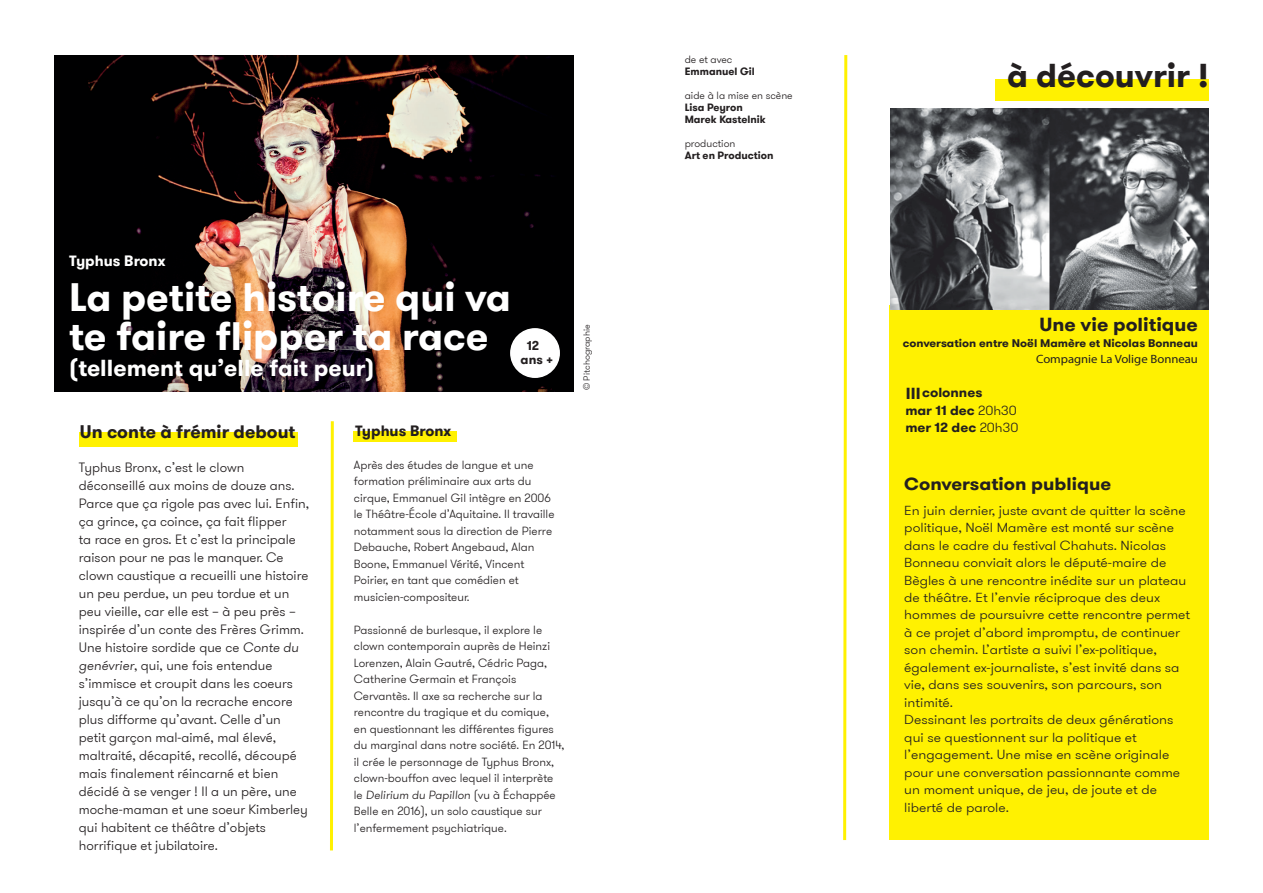
<style>
.page{position:relative;width:1263px;height:893px;background:#fff}
.page>*{position:absolute;margin:0;border:0;box-sizing:border-box;transform-origin:0 0}
.t1{font:700 39.6px/39px "GT Walsheim";color:#fff}
.t2{font:700 33px "GT Walsheim";color:#231f20}
.t3{font:700 23.1px "GT Walsheim";color:#fff}
.t4{font:700 18.75px "GT Walsheim";color:#231f20;scale:1.06 1}
.t5{font:700 18px "GT Walsheim";color:#231f20}
.t6{font:700 17.55px "GT Walsheim";color:#231f20;scale:1.07 1}
.t7{font:700 16.05px "GT Walsheim";color:#231f20}
.t8{font:700 15px "GT Walsheim";color:#fff}
.t9{font:700 15px "GT Walsheim";color:#231f20}
.t10{font:300 13.5px/18px "GT Walsheim";color:#231f20}
.t11{font:300 13.05px/17.5px "GT Walsheim";color:#231f20;scale:1.07 1}
.t12{font:700 13.05px/17.4px "GT Walsheim";color:#231f20;scale:1.06 1}
.t13{font:700 12.75px/13.6px "GT Walsheim";color:#231f20}
.t14{font:12px "Myriad Pro";color:#231f20;scale:1.06 1}
.t15{font:300 11.85px/16.5px "GT Walsheim";color:#231f20}
.t16{font:700 11.1px "GT Walsheim";color:#231f20;scale:1.06 1}
.t17{font:700 10.5px/12px "GT Walsheim";color:#231f20}
.t18{font:300 10.5px "GT Walsheim";color:#231f20}
.t19{font:300 9px "GT Walsheim";color:#231f20}
.s1{font-style:italic}
.s2{font-weight:300}
</style>
<div class="page">
<img style="left:54px;top:55px;width:519px;height:336px">
<div style="left:995px;top:79px;width:214px;height:22px;background:#fff101"></div>
<div style="left:353px;top:431px;width:103px;height:11px;background:#fff101"></div>
<div style="left:79px;top:432px;width:218px;height:14px;background:#fff101"></div>
<svg style="left:330px;top:421px;width:4px;height:430px;background:#fff440"></svg>
<svg style="left:843px;top:55px;width:5px;height:786px"></svg>
<div style="left:511px;top:329px;width:48px;height:48px;background:#fff;border-radius:50%"></div>
<div style="left:510px;top:328px;width:50px;height:50px;border:2px solid #fff;border-radius:50%"></div>
<div style="left:889px;top:306px;width:320px;height:534px;background:#fff101"></div>
<img style="left:890px;top:108px;width:318px;height:201px">
<p class="t8" style="left:69px;top:251px;width:98px">Typhus Bronx</p>
<h1 class="t1" style="left:69px;top:278px;width:443px">La petite histoire qui va te faire flipper ta race</h1>
<h3 class="t3" style="left:69px;top:353px;width:307px">(tellement qu’elle fait peur)</h3>
<p class="t13" style="left:521px;top:339px;width:35px;text-indent:6px">12 ans +</p>
<h3 class="t5" style="left:80px;top:420px;width:217px">Un conte à frémir debout</h3>
<p class="t9" style="left:355px;top:421px;width:98px">Typhus Bronx</p>
<p class="t10" style="left:79px;top:459px;width:232px">Typhus Bronx, c’est le clown déconseillé aux moins de douze ans.<br>Parce que ça rigole pas avec lui. Enfin, ça grince, ça coince, ça fait flipper<br>ta race en gros. Et c’est la principale raison pour ne pas le manquer. Ce clown caustique a recueilli une histoire un peu perdue, un peu tordue et un peu vieille, car elle est – à peu près – inspirée d’un conte des Frères Grimm.<br>Une histoire sordide que ce <span class="s1">Conte du genévrier</span>, qui, une fois entendue s’immisce et croupit dans les coeurs jusqu’à ce qu’on la recrache encore plus difforme qu’avant. Celle d’un petit garçon mal-aimé, mal élevé, maltraité, décapité, recollé, découpé mais finalement réincarné et bien décidé à se venger ! Il a un père, une moche-maman et une soeur Kimberley qui habitent ce théâtre d’objets horrifique et jubilatoire.</p>
<p class="t15" style="left:354px;top:457px;width:202px">Après des études de langue et une formation préliminaire aux arts du cirque, Emmanuel Gil intègre en 2006 le Théâtre-École d’Aquitaine. Il travaille notamment sous la direction de Pierre Debauche, Robert Angebaud, Alan Boone, Emmanuel Vérité, Vincent Poirier, en tant que comédien et musicien-compositeur.</p>
<p class="t15" style="left:354px;top:622px;width:212px">Passionné de burlesque, il explore le clown contemporain auprès de Heinzi Lorenzen, Alain Gautré, Cédric Paga, Catherine Germain et François Cervantès. Il axe sa recherche sur la rencontre du tragique et du comique, en questionnant les différentes figures du marginal dans notre société. En 2014, il crée le personnage de Typhus Bronx, clown-bouffon avec lequel il interprète le <span class="s1">Delirium du Papillon</span> (vu à Échappée Belle en 2016), un solo caustique sur l’enfermement psychiatrique.</p>
<p class="t19" style="left:581px;top:390px;width:67px;rotate:-90deg">© Pitchographie</p>
<p class="t18" style="left:685px;top:52px;width:49px">de et avec</p>
<p class="t17" style="left:685px;top:65px;width:71px">Emmanuel Gil</p>
<p class="t18" style="left:685px;top:88px;width:110px">aide à la mise en scène</p>
<p class="t17" style="left:685px;top:101px;width:82px">Lisa Peyron<br>Marek Kastelnik</p>
<p class="t18" style="left:685px;top:136px;width:52px">production</p>
<p class="t17" style="left:685px;top:149px;width:90px">Art en Production</p>
<h2 class="t2" style="left:1007px;top:54px;width:203px">à découvrir !</h2>
<h3 class="t4" style="left:1039px;top:312px;width:151px">Une vie politique</h3>
<p class="t16" style="left:903px;top:336px;width:280px">conversation entre Noël Mamère et Nicolas Bonneau</p>
<p class="t14" style="left:1036px;top:352px;width:154px">Compagnie La Volige Bonneau</p>
<p class="t12" style="left:905px;top:384px;width:108px;text-indent:17px">colonnes<br>mar 11 dec <span class="s2">20h30 </span>mer 12 dec <span class="s2">20h30</span></p>
<h3 class="t7" style="left:906px;top:383px;width:16px">III</h3>
<h3 class="t6" style="left:904px;top:472px;width:195px">Conversation publique</h3>
<p class="t11" style="left:904px;top:502px;width:269px">En juin dernier, juste avant de quitter la scène politique, Noël Mamère est monté sur scène dans le cadre du festival Chahuts. Nicolas Bonneau conviait alors le député-maire de Bègles à une rencontre inédite sur un plateau de théâtre. Et l’envie réciproque des deux hommes de poursuivre cette rencontre permet à ce projet d’abord impromptu, de continuer son chemin. L’artiste a suivi l’ex-politique, également ex-journaliste, s’est invité dans sa vie, dans ses souvenirs, son parcours, son intimité.<br>Dessinant les portraits de deux générations qui se questionnent sur la politique et l’engagement. Une mise en scène originale pour une conversation passionnante comme un moment unique, de jeu, de joute et de liberté de parole.</p>
</div>
